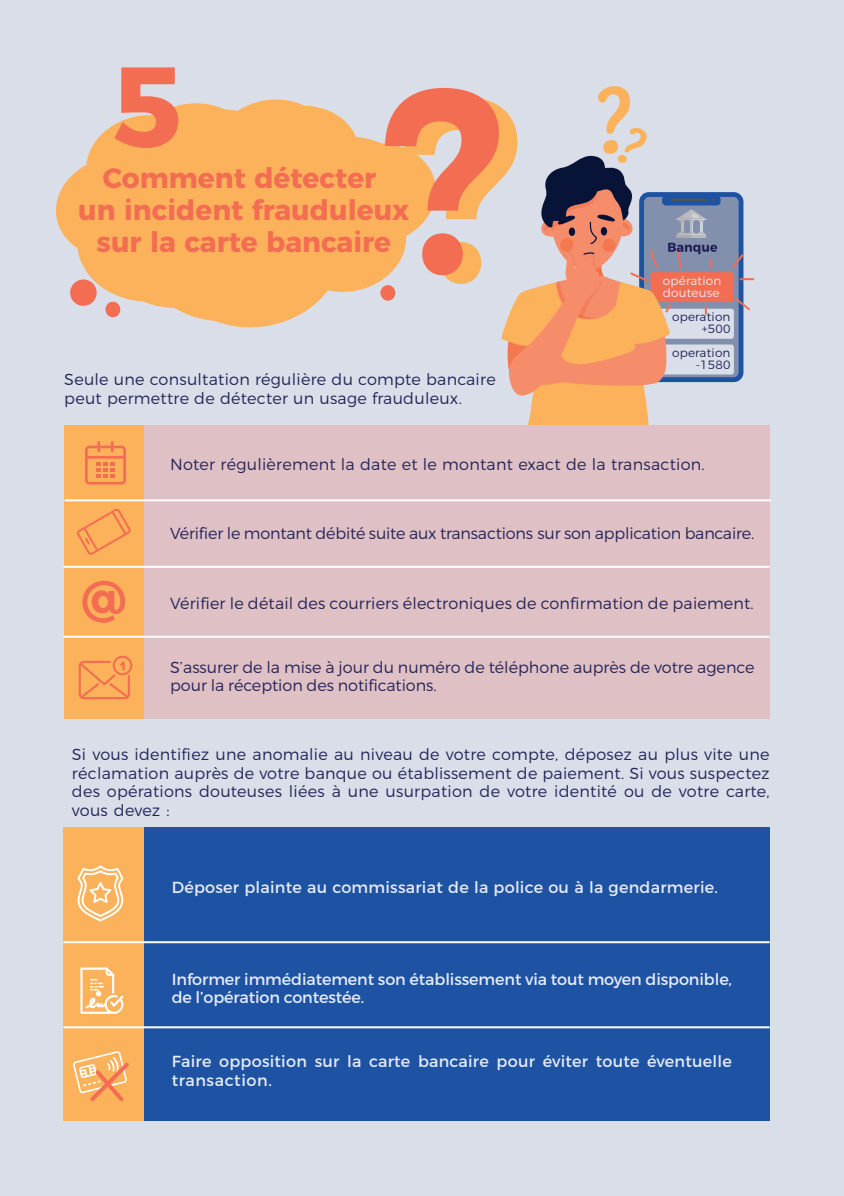
<style>
.page{position:relative;width:844px;height:1196px;background:#fff}
.page>*{position:absolute;margin:0;border:0;box-sizing:border-box;transform-origin:0 0}
.t1{font:700 113.4px "Montserrat";color:#f36d52}
.t2{font:700 28px/32px "Montserrat";color:#f36d52;text-align:center}
.t3{font:300 16px/18.4px "Montserrat";letter-spacing:.01em;color:#232358}
.t4{font:16px/18.4px "Montserrat";letter-spacing:.015em;color:#e6ebf6}
.t5{font:16px/18.4px "Montserrat";letter-spacing:-.005em;color:#e6ebf6}
.t6{font:300 16px "Montserrat";letter-spacing:-.01em;color:#232358}
.t7{font:300 12px/12px "Montserrat";letter-spacing:.015em;color:#232358;text-align:right}
.t8{font:300 12px/12px "Montserrat";letter-spacing:.015em;color:#e6ebf6}
</style>
<div class="page">
<hr style="left:0;top:0;width:2px;height:1195px;background:#d9dee8">
<div style="left:2px;top:0;width:842px;height:1195px;background:#d9dee8"></div>
<div style="left:64px;top:827px;width:705px;height:293px;background:#1e53a4"></div>
<div style="left:64px;top:425px;width:705px;height:293px;background:#dfc0c4"></div>
<div style="left:65px;top:425px;width:79px;height:293px;background:#fbb25b"></div>
<div style="left:63px;top:827px;width:81px;height:293px;background:#fbb25b"></div>
<svg style="left:56px;top:99px;width:329px;height:226px;fill:#fbb25b"></svg>
<div style="left:380px;top:285px;width:15px;height:15px;background:#f36d52;border-radius:50%"></div>
<div style="left:105px;top:301px;width:15px;height:16px;background:#f36d52;border-radius:50%"></div>
<div style="left:70px;top:279px;width:27px;height:27px;background:#f36d52;border-radius:50%"></div>
<svg style="left:85px;top:441px;width:41px;height:43px"></svg>
<svg style="left:77px;top:508px;width:54px;height:47px"></svg>
<hr style="left:65px;top:499px;width:706px;height:2px;background:#fff">
<hr style="left:63px;top:565px;width:706px;height:2px;background:#fff">
<hr style="left:63px;top:635px;width:706px;height:2px;background:#fff">
<hr style="left:63px;top:941px;width:706px;height:2px;background:#fff">
<hr style="left:63px;top:1026px;width:706px;height:2px;background:#fff">
<svg style="left:82px;top:580px;width:43px;height:42px"></svg>
<svg style="left:80px;top:967px;width:44px;height:46px"></svg>
<svg style="left:385px;top:86px;width:368px;height:339px"></svg>
<svg style="left:73px;top:1051px;width:56px;height:50px"></svg>
<svg style="left:77px;top:865px;width:47px;height:56px"></svg>
<svg style="left:79px;top:655px;width:53px;height:44px"></svg>
<h1 class="t1" style="left:112px;top:14px;width:71px">5</h1>
<h2 class="t2" style="left:78px;top:160px;width:333px">Comment détecter<br>un incident frauduleux sur la carte bancaire</h2>
<p class="t3" style="left:64px;top:369px;width:433px">Seule une consultation régulière du compte bancaire peut permettre de détecter un usage frauduleux.</p>
<p class="t8" style="left:663px;top:274px;width:60px">opération douteuse</p>
<p class="t7" style="left:672px;top:309px;width:60px">operation +500</p>
<p class="t7" style="left:672px;top:345px;width:60px">operation -1580</p>
<p class="t3" style="left:170px;top:453px;width:536px">Noter régulièrement la date et le montant exact de la transaction.</p>
<p class="t6" style="left:170px;top:521px;width:585px">Vérifier le montant débité suite aux transactions sur son application bancaire.</p>
<p class="t3" style="left:170px;top:592px;width:585px">Vérifier le détail des courriers électroniques de confirmation de paiement.</p>
<p class="t3" style="left:170px;top:656px;width:586px">S’assurer de la mise à jour du numéro de téléphone auprès de votre agence pour la réception des notifications.</p>
<p class="t3" style="left:72px;top:744px;width:699px;text-align:justify">Si vous identifiez une anomalie au niveau de votre compte, déposez au plus vite une réclamation auprès de votre banque ou établissement de paiement. Si vous suspectez des opérations douteuses liées à une usurpation de votre identité ou de votre carte, vous devez :</p>
<p class="t4" style="left:172px;top:876px;width:548px">Déposer plainte au commissariat de la police ou à la gendarmerie.</p>
<p class="t5" style="left:172px;top:968px;width:562px">Informer immédiatement son établissement via tout moyen disponible, de l’opération contestée.</p>
<p class="t4" style="left:172px;top:1050px;width:561px">Faire opposition sur la carte bancaire pour éviter toute éventuelle transaction.</p>
</div>
